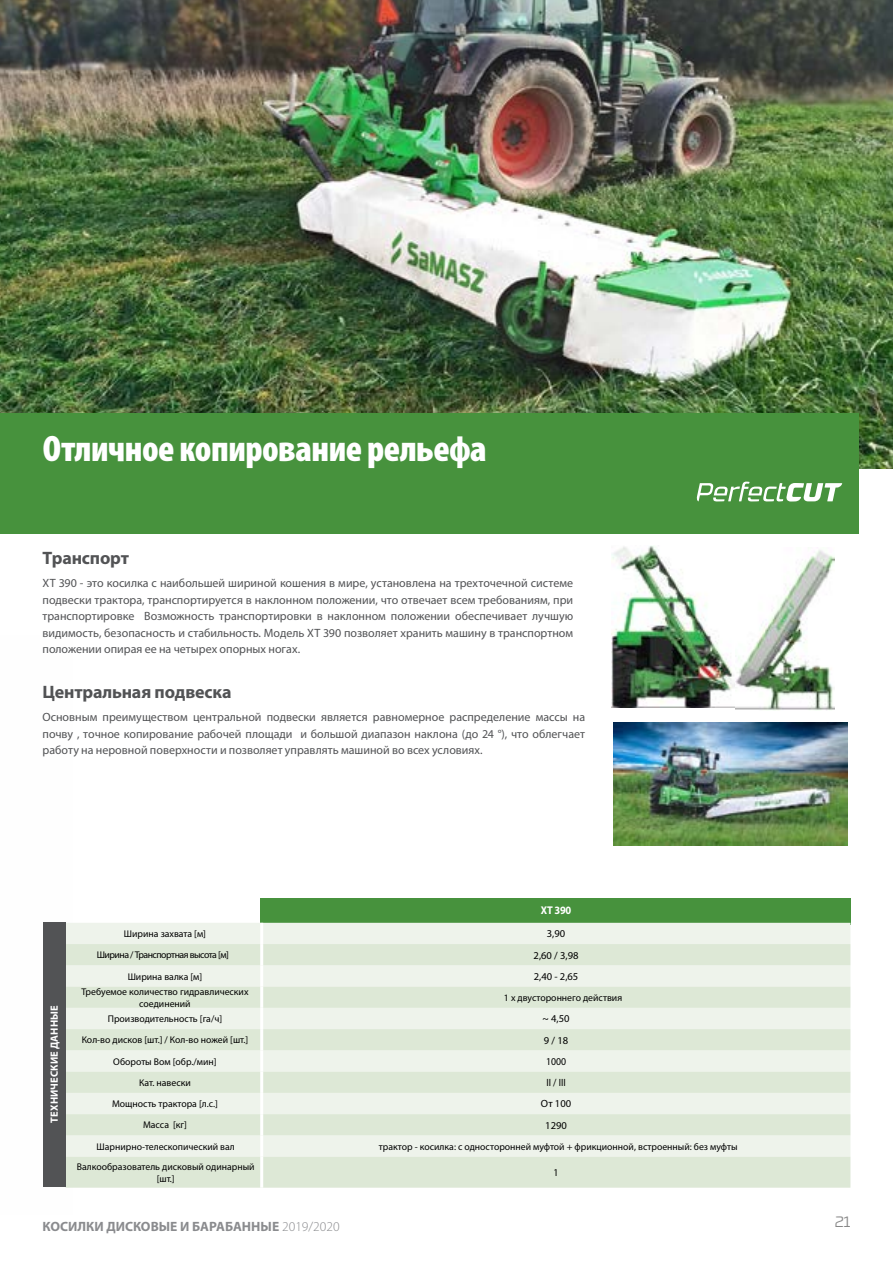
<style>
.page{position:relative;width:893px;height:1263px;background:#fff}
.page>*{position:absolute;margin:0;border:0;box-sizing:border-box;transform-origin:0 0}
.t1{font:900 condensed 36.9px "Myriad Pro";letter-spacing:-.015em;color:#fff}
.t2{font:700 18px "Myriad Pro";letter-spacing:-.01em;color:#525355}
.t3{font:300 15px "RB No 3.1";color:#878787}
.t4{font:700 13.5px "Myriad Pro";color:#8a8b8e}
.t5{font:12px/16.5px "Myriad Pro";color:#525355;text-align:justify}
.t6{font:700 11.25px "Myriad Pro";color:#fff;scale:.93 1}
.t7{font:10.5px "Myriad Pro";color:#000}
.t8{font:700 10.5px "Myriad Pro";letter-spacing:.01em;color:#fff}
.t9{font:10.5px "Myriad Pro";color:#000;scale:.93 1}
.t10{font:9.75px/11.7px "Myriad Pro";color:#000;text-align:center}
.t11{font:9.75px "Myriad Pro";letter-spacing:-.05em;color:#000}
.s1{font-weight:300}
</style>
<div class="page">
<div style="left:260px;top:898px;width:590px;height:27px;background:#47923d"></div>
<img style="left:0;top:0;width:893px;height:469px">
<div style="left:0;top:413px;width:858px;height:120px;background:#47923d"></div>
<svg style="left:696px;top:482px;width:146px;height:19px"></svg>
<img style="left:611px;top:545px;width:124px;height:163px">
<img style="left:735px;top:550px;width:99px;height:160px">
<img style="left:613px;top:722px;width:234px;height:123px">
<div style="left:66px;top:923px;width:784px;height:21px;background:#eef3eb"></div>
<svg style="left:66px;top:944px;width:784px;height:244px;background:#e4ecdf"></svg>
<hr style="left:260px;top:923px;width:3px;height:21px;background:#fff">
<hr style="left:260px;top:965px;width:3px;height:21px;background:#fff">
<hr style="left:260px;top:986px;width:3px;height:22px;background:#fff">
<hr style="left:260px;top:1029px;width:3px;height:21px;background:#fff">
<hr style="left:260px;top:1050px;width:3px;height:21px;background:#fff">
<hr style="left:260px;top:1093px;width:3px;height:21px;background:#fff">
<hr style="left:260px;top:1135px;width:3px;height:22px;background:#fff">
<hr style="left:260px;top:944px;width:3px;height:21px;background:#fff">
<hr style="left:260px;top:1008px;width:3px;height:21px;background:#fff">
<hr style="left:260px;top:1071px;width:3px;height:22px;background:#fff">
<hr style="left:260px;top:1114px;width:3px;height:21px;background:#fff">
<hr style="left:260px;top:1157px;width:3px;height:31px;background:#fff">
<div style="left:43px;top:923px;width:23px;height:264px;background:#525355"></div>
<h1 class="t1" style="left:43px;top:428px;width:445px">Отличное копирование рельефа</h1>
<h2 class="t2" style="left:43px;top:548px;width:88px">Транспорт</h2>
<p class="t5" style="left:43px;top:575px;width:532px">XT 390 - это косилка с наибольшей шириной кошения в мире, установлена на трехточечной системе подвески трактора, транспортируется в наклонном положении, что отвечает всем требованиям, при транспортировке Возможность транспортировки в наклонном положении обеспечивает лучшую видимость, безопасность и стабильность. Модель XT 390 позволяет хранить машину в транспортном положении опирая ее на четырех опорных ногах.</p>
<h2 class="t2" style="left:43px;top:682px;width:190px">Центральная подвеска</h2>
<p class="t5" style="left:43px;top:709px;width:544px">Основным преимуществом центральной подвески является равномерное распределение массы на почву , точное копирование рабочей площади и большой диапазон наклона (до 24 °), что облегчает работу на неровной поверхности и позволяет управлять машиной во всех условиях.</p>
<p class="t8" style="left:48px;top:1123px;width:119px;rotate:-90deg">ТЕХНИЧЕСКИЕ ДАННЫЕ</p>
<p class="t6" style="left:541px;top:904px;width:34px">XT 390</p>
<p class="t10" style="left:124px;top:928px;width:84px">Ширина захвата [м]</p>
<p class="t7" style="left:547px;top:928px;width:20px">3,90</p>
<p class="t11" style="left:97px;top:950px;width:134px">Ширина / Транспортная высота [м]</p>
<p class="t7" style="left:534px;top:949px;width:46px">2,60 / 3,98</p>
<p class="t10" style="left:128px;top:971px;width:76px">Ширина валка [м]</p>
<p class="t7" style="left:534px;top:971px;width:46px">2,40 - 2,65</p>
<p class="t10" style="left:81px;top:986px;width:169px">Требуемое количество гидравлических соединений</p>
<p class="t10" style="left:504px;top:992px;width:120px">1 x двустороннего действия</p>
<p class="t10" style="left:108px;top:1013px;width:116px">Производительность [га/ч]</p>
<p class="t7" style="left:543px;top:1013px;width:28px">~ 4,50</p>
<p class="t10" style="left:82px;top:1034px;width:168px">Кол-во дисков [шт.] / Кол-во ножей [шт.]</p>
<p class="t7" style="left:544px;top:1034px;width:26px">9 / 18</p>
<p class="t10" style="left:113px;top:1056px;width:105px">Обороты Вом [обр./мин]</p>
<p class="t9" style="left:546px;top:1056px;width:23px">1000</p>
<p class="t10" style="left:139px;top:1077px;width:53px">Кат. навески</p>
<p class="t9" style="left:546px;top:1077px;width:22px">II / III</p>
<p class="t10" style="left:112px;top:1098px;width:107px">Мощность трактора [л.с.]</p>
<p class="t7" style="left:541px;top:1098px;width:32px">От 100</p>
<p class="t10" style="left:143px;top:1119px;width:45px">Масса [кг]</p>
<p class="t7" style="left:545px;top:1119px;width:23px">1290</p>
<p class="t10" style="left:97px;top:1141px;width:140px">Шарнирно-телескопический вал</p>
<p class="t10" style="left:379px;top:1141px;width:360px">трактор - косилка: с односторонней муфтой + фрикционной, встроенный: без муфты</p>
<p class="t10" style="left:77px;top:1161px;width:179px">Валкообразователь дисковый одинарный [шт.]</p>
<p class="t9" style="left:554px;top:1167px;width:7px">1</p>
<p class="t4" style="left:43px;top:1219px;width:299px">КОСИЛКИ ДИСКОВЫЕ И БАРАБАННЫЕ <span class="s1">2019/2020</span></p>
<p class="t3" style="left:835px;top:1211px;width:17px">21</p>
</div>
